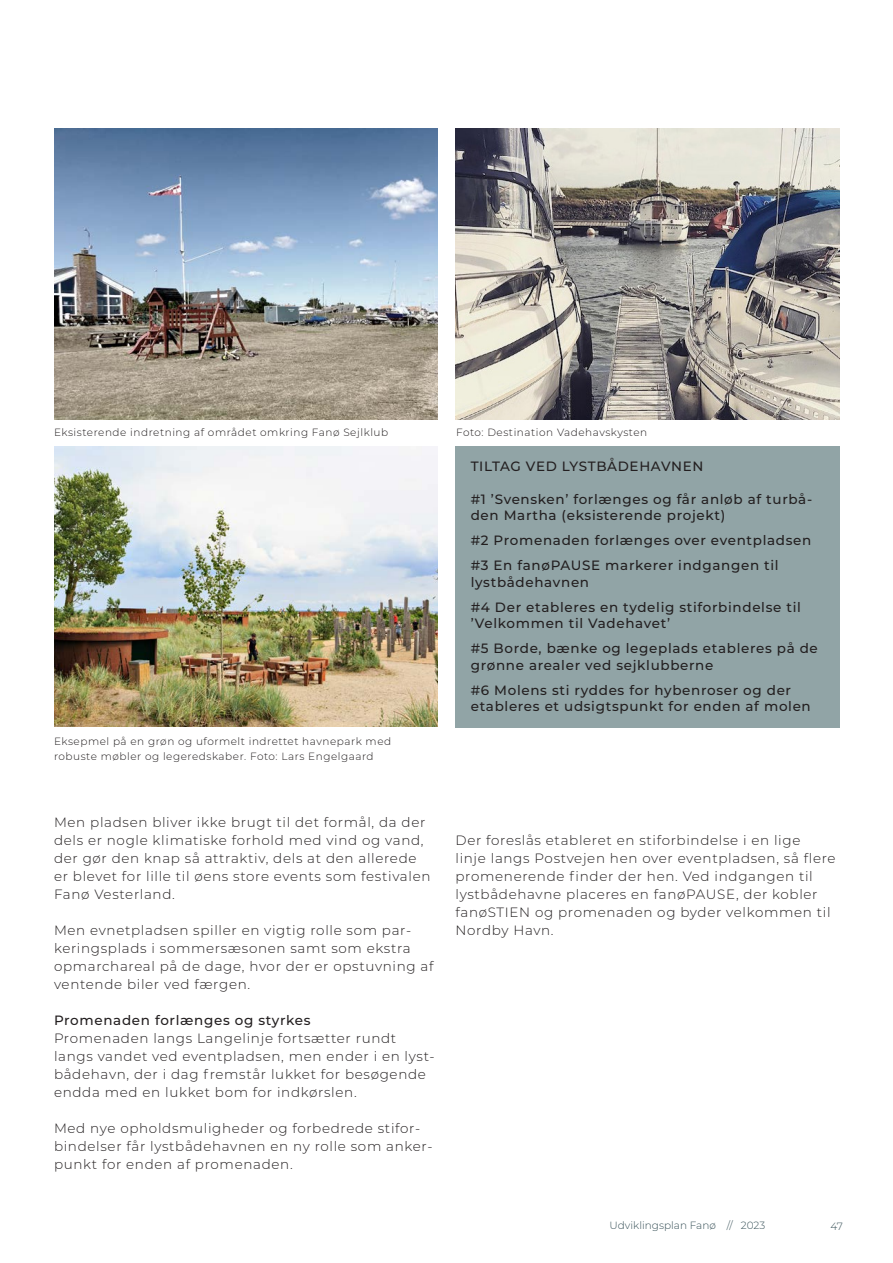
<style>
.page{position:relative;width:893px;height:1263px;background:#fff}
.page>*{position:absolute;margin:0;border:0;box-sizing:border-box;transform-origin:0 0}
.Brødtekst{font:300 13.5px/18px "Montserrat";letter-spacing:.05em;color:#231f20}
.Brødtekst-2{font:500 13.5px/16.5px "Montserrat";letter-spacing:.05em;color:#231f20}
.Billedtekst{font:300 10.5px "Montserrat";letter-spacing:.05em;color:#231f20}
.t1{font:300 10.5px "Montserrat";color:#385158}
</style>
<div class="page">
<div style="left:455px;top:446px;width:384px;height:282px;background:#91a4a6"></div>
<img style="left:455px;top:128px;width:384px;height:291px">
<img style="left:54px;top:446px;width:383px;height:281px">
<img style="left:54px;top:128px;width:383px;height:291px">
<p class="Billedtekst" style="left:54px;top:425px;width:336px">Eksisterende indretning af området omkring Fanø Sejlklub</p>
<p class="Billedtekst" style="left:456px;top:425px;width:193px">Foto: Destination Vadehavskysten</p>
<p class="Billedtekst" style="left:54px;top:734px;width:339px">Eksepmel på en grøn og uformelt indrettet havnepark med</p>
<p class="Billedtekst" style="left:54px;top:749px;width:321px">robuste møbler og legeredskaber. Foto: Lars Engelgaard</p>
<p class="Brødtekst-2" style="left:471px;top:457px;width:234px">TILTAG VED LYSTBÅDEHAVNEN</p>
<p class="Brødtekst-2" style="left:471px;top:490px;width:343px">#1 ’Svensken’ forlænges og får anløb af turbå&shy;den Martha (eksisterende projekt)</p>
<p class="Brødtekst-2" style="left:471px;top:532px;width:342px">#2 Promenaden forlænges over eventpladsen</p>
<p class="Brødtekst-2" style="left:471px;top:557px;width:309px">#3 En fanøPAUSE markerer indgangen til lystbådehavnen</p>
<p class="Brødtekst-2" style="left:471px;top:598px;width:332px">#4 Der etableres en tydelig stiforbindelse til ’Velkommen til Vadehavet’</p>
<p class="Brødtekst-2" style="left:471px;top:640px;width:349px">#5 Borde, bænke og legeplads etableres på de grønne arealer ved sejklubberne</p>
<p class="Brødtekst-2" style="left:471px;top:681px;width:342px">#6 Molens sti ryddes for hybenroser og der etableres et udsigtspunkt for enden af molen</p>
<p class="Brødtekst" style="left:54px;top:812px;width:378px">Men pladsen bliver ikke brugt til det formål, da der dels er nogle klimatiske forhold med vind og vand, der gør den knap så attraktiv, dels at den allerede er blevet for lille til øens store events som festivalen Fanø Vesterland.</p>
<p class="Brødtekst" style="left:54px;top:920px;width:381px">Men evnetpladsen spiller en vigtig rolle som par&shy;keringsplads i sommersæsonen samt som ekstra opmarchareal på de dage, hvor der er opstuvning af ventende biler ved færgen.</p>
<p class="Brødtekst-2" style="left:54px;top:1011px;width:258px">Promenaden forlænges og styrkes</p>
<p class="Brødtekst" style="left:54px;top:1028px;width:382px">Promenaden langs Langelinje fortsætter rundt langs vandet ved eventpladsen, men ender i en lyst&shy;bådehavn, der i dag fremstår lukket for besøgende endda med en lukket bom for indkørslen.</p>
<p class="Brødtekst" style="left:54px;top:1118px;width:380px">Med nye opholdsmuligheder og forbedrede stifor&shy;bindelser får lystbådehavnen en ny rolle som anker&shy;punkt for enden af promenaden.</p>
<p class="Brødtekst" style="left:455px;top:830px;width:382px">Der foreslås etableret en stiforbindelse i en lige<br>linje langs Postvejen hen over eventpladsen, så flere promenerende finder der hen. Ved indgangen til lystbådehavne placeres en fanøPAUSE, der kobler fanøSTIEN og promenaden og byder velkommen til Nordby Havn.</p>
<p class="t1" style="left:609px;top:1218px;width:157px">Udviklingsplan Fanø // 2023</p>
<p class="t1" style="left:830px;top:1219px;width:14px">47</p>
</div>
